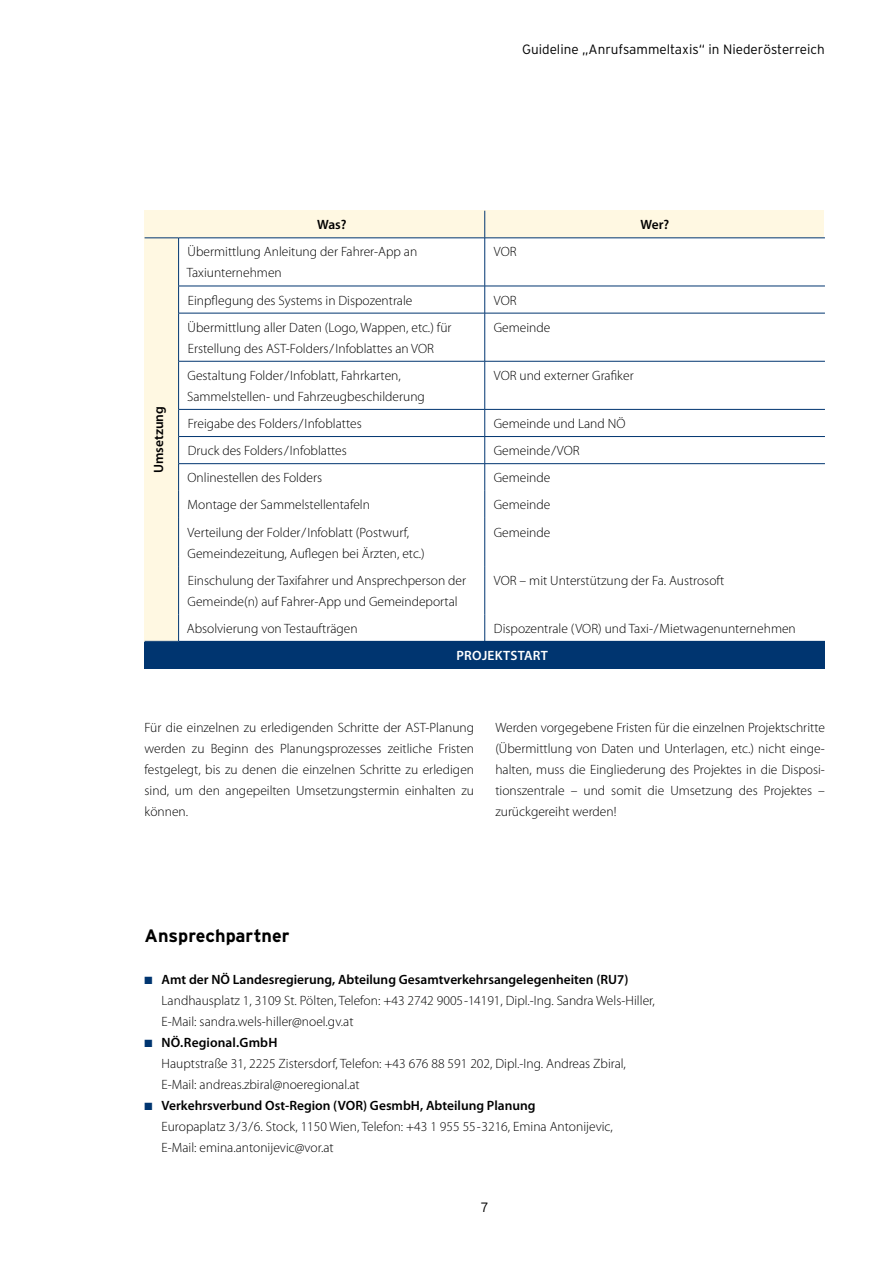
<style>
.page{position:relative;width:893px;height:1263px;background:#fff}
.page>*{position:absolute;margin:0;border:0;box-sizing:border-box;transform-origin:0 0}
.t1{font:700 18px "Interstate";color:#000}
.t2{font:300 13.5px/21px "Myriad Pro";color:#000}
.t3{font:300 13.5px "Interstate Plus";color:#000}
.t4{font:600 13.5px "Myriad Pro";color:#000}
.t5{font:600 13.5px "Myriad Pro";letter-spacing:.02em;color:#fff}
.s1{color:#003570}
.s2{font-weight:600}
</style>
<div class="page">
<div style="left:145px;top:211px;width:679px;height:27px;background:#fff8e2"></div>
<div style="left:145px;top:641px;width:680px;height:27px;background:#003570"></div>
<div style="left:145px;top:238px;width:34px;height:403px;background:#fff8e2"></div>
<hr style="left:145px;top:238px;width:34px;height:1px;background:#003570">
<hr style="left:178px;top:238px;width:1px;height:48px;background:#003570">
<hr style="left:178px;top:286px;width:307px;height:1px;background:#003570">
<svg style="left:178px;top:286px;width:1px;height:27px"></svg>
<hr style="left:178px;top:313px;width:307px;height:1px;background:#003570">
<hr style="left:178px;top:313px;width:1px;height:48px;background:#003570">
<hr style="left:178px;top:361px;width:307px;height:1px;background:#003570">
<hr style="left:178px;top:361px;width:1px;height:48px;background:#003570">
<hr style="left:178px;top:409px;width:307px;height:1px;background:#003570">
<hr style="left:178px;top:436px;width:307px;height:1px;background:#003570">
<hr style="left:178px;top:463px;width:307px;height:1px;background:#003570">
<svg style="left:178px;top:410px;width:1px;height:108px"></svg>
<hr style="left:178px;top:518px;width:1px;height:48px;background:#003570">
<hr style="left:178px;top:566px;width:1px;height:48px;background:#003570">
<svg style="left:178px;top:614px;width:1px;height:27px"></svg>
<svg style="left:484px;top:211px;width:1px;height:27px"></svg>
<hr style="left:179px;top:238px;width:306px;height:1px;background:#003570">
<hr style="left:485px;top:238px;width:340px;height:1px;background:#003570">
<hr style="left:484px;top:238px;width:1px;height:48px;background:#003570">
<hr style="left:485px;top:286px;width:340px;height:1px;background:#003570">
<svg style="left:484px;top:286px;width:1px;height:27px"></svg>
<hr style="left:485px;top:313px;width:340px;height:1px;background:#003570">
<hr style="left:484px;top:313px;width:1px;height:48px;background:#003570">
<hr style="left:485px;top:361px;width:340px;height:1px;background:#003570">
<hr style="left:484px;top:361px;width:1px;height:48px;background:#003570">
<hr style="left:485px;top:409px;width:340px;height:1px;background:#003570">
<hr style="left:485px;top:436px;width:340px;height:1px;background:#003570">
<hr style="left:485px;top:463px;width:340px;height:1px;background:#003570">
<svg style="left:484px;top:410px;width:1px;height:108px"></svg>
<hr style="left:484px;top:518px;width:1px;height:48px;background:#003570">
<hr style="left:484px;top:566px;width:1px;height:48px;background:#003570">
<svg style="left:484px;top:614px;width:1px;height:27px"></svg>
<hr style="left:145px;top:668px;width:34px;height:1px;background:#003570">
<hr style="left:179px;top:668px;width:306px;height:1px;background:#003570">
<hr style="left:485px;top:668px;width:340px;height:1px;background:#003570">
<p class="t3" style="left:522px;top:41px;width:304px">Guideline „Anrufsammeltaxis“ in Niederösterreich</p>
<p class="t4" style="left:150px;top:473px;width:68px;rotate:-90deg">Umsetzung</p>
<p class="t4" style="left:317px;top:216px;width:31px">Was?</p>
<p class="t4" style="left:641px;top:216px;width:30px">Wer?</p>
<p class="t2" style="left:187px;top:242px;width:232px">Übermittlung Anleitung der Fahrer-App an<br>Taxiunternehmen</p>
<p class="t2" style="left:494px;top:242px;width:24px">VOR</p>
<p class="t2" style="left:188px;top:290px;width:226px">Einpflegung des Systems in Dispozentrale</p>
<p class="t2" style="left:494px;top:290px;width:24px">VOR</p>
<p class="t2" style="left:188px;top:317px;width:265px">Übermittlung aller Daten (Logo, Wappen, etc.) für<br>Erstellung des AST-Folders/Infoblattes an VOR</p>
<p class="t2" style="left:494px;top:317px;width:58px">Gemeinde</p>
<p class="t2" style="left:187px;top:365px;width:239px">Gestaltung Folder/Infoblatt, Fahrkarten,<br>Sammelstellen- und Fahrzeugbeschilderung</p>
<p class="t2" style="left:494px;top:365px;width:141px">VOR und externer Grafiker</p>
<p class="t2" style="left:188px;top:413px;width:175px">Freigabe des Folders/Infoblattes</p>
<p class="t2" style="left:494px;top:413px;width:133px">Gemeinde und Land NÖ</p>
<p class="t2" style="left:188px;top:440px;width:161px">Druck des Folders/Infoblattes</p>
<p class="t2" style="left:494px;top:440px;width:87px">Gemeinde/VOR</p>
<p class="t2" style="left:188px;top:467px;width:136px">Onlinestellen des Folders</p>
<p class="t2" style="left:494px;top:467px;width:58px">Gemeinde</p>
<p class="t2" style="left:188px;top:495px;width:184px">Montage der Sammelstellentafeln</p>
<p class="t2" style="left:494px;top:495px;width:58px">Gemeinde</p>
<p class="t2" style="left:188px;top:522px;width:239px">Verteilung der Folder/Infoblatt (Postwurf,<br>Gemeindezeitung, Auflegen bei Ärzten, etc.)</p>
<p class="t2" style="left:494px;top:522px;width:58px">Gemeinde</p>
<p class="t2" style="left:188px;top:570px;width:280px">Einschulung der Taxifahrer und Ansprechperson der<br>Gemeinde(n) auf Fahrer-App und Gemeindeportal</p>
<p class="t2" style="left:494px;top:570px;width:232px">VOR – mit Unterstützung der Fa. Austrosoft</p>
<p class="t2" style="left:187px;top:618px;width:172px">Absolvierung von Testaufträgen</p>
<p class="t2" style="left:494px;top:618px;width:303px">Dispozentrale (VOR) und Taxi-/Mietwagenunternehmen</p>
<p class="t5" style="left:456px;top:647px;width:93px">PROJEKTSTART</p>
<p class="t2" style="left:145px;top:717px;width:331px;text-align:justify">Für die einzelnen zu erledigenden Schritte der AST-Planung werden zu Beginn des Planungsprozesses zeitliche Fristen festgelegt, bis zu denen die einzelnen Schritte zu erledigen sind, um den angepeilten Umsetzungstermin einhalten zu können.</p>
<p class="t2" style="left:495px;top:717px;width:331px;text-align:justify">Werden vorgegebene Fristen für die einzelnen Projektschritte (Übermittlung von Daten und Unterlagen, etc.) nicht einge&shy;halten, muss die Eingliederung des Projektes in die Disposi&shy;tionszentrale – und somit die Umsetzung des Projektes – zurückgereiht werden!</p>
<h1 class="t1" style="left:145px;top:925px;width:146px">Ansprechpartner</h1>
<p class="t2" style="left:162px;top:969px;width:495px;text-indent:-17px"><span class="s1">■</span> <span class="s2">Amt der NÖ Landesregierung, Abteilung Gesamtverkehrsangelegenheiten (RU7)<br></span>Landhausplatz 1, 3109 St. Pölten, Telefon: +43 2742 9005-14191, Dipl.-Ing. Sandra Wels-Hiller,<br>E-Mail: sandra.wels-hiller@noel.gv.at</p>
<p class="t2" style="left:162px;top:1032px;width:466px;text-indent:-17px"><span class="s1">■</span> <span class="s2">NÖ.Regional.GmbH<br></span>Hauptstraße 31, 2225 Zistersdorf, Telefon: +43 676 88 591 202, Dipl.-Ing. Andreas Zbiral,<br>E-Mail: andreas.zbiral@noeregional.at</p>
<p class="t2" style="left:162px;top:1095px;width:453px;text-indent:-17px"><span class="s1">■</span> <span class="s2">Verkehrsverbund Ost-Region (VOR) GesmbH, Abteilung Planung<br></span>Europaplatz 3/3/6. Stock, 1150 Wien, Telefon: +43 1 955 55-3216, Emina Antonijevic,<br>E-Mail: emina.antonijevic@vor.at</p>
<p class="t3" style="left:481px;top:1200px;width:9px">7</p>
</div>
